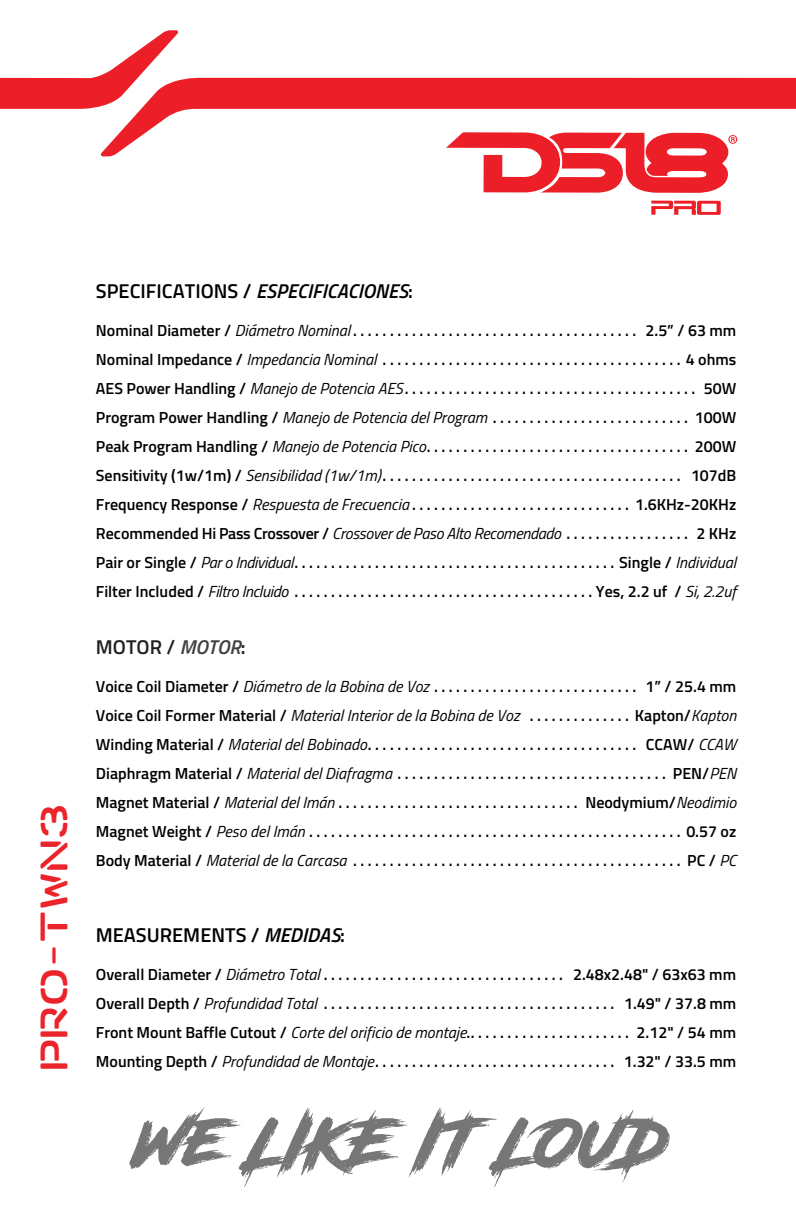
<style>
.page{position:relative;width:796px;height:1224px;background:#fff}
.page>*{position:absolute;margin:0;border:0;box-sizing:border-box;transform-origin:0 0}
.t1{font:65.8px "Road Rage";color:#777676}
.t2{font:45.6px "Antaris ST CF";color:#ea242a}
.t3{font:600 20px "Titillium Web";color:#000}
.t4{font:600 20px "Titillium Web";color:#231f20}
.t5{font:600 16px/29px "Titillium Web";color:#000;text-align:justify}
.s1{font-style:italic}
.s2{font-weight:400;font-style:italic}
.s3{font-style:italic;color:#404041}
</style>
<div class="page">
<svg style="left:100px;top:77px;width:695px;height:79px"></svg>
<svg style="left:0;top:30px;width:179px;height:79px"></svg>
<svg style="left:446px;top:132px;width:290px;height:61px"></svg>
<svg style="left:651px;top:201px;width:69px;height:14px"></svg>
<h2 class="t2" style="left:32px;top:1071px;width:269px;rotate:-90deg">PRO-TWN3</h2>
<p class="t3" style="left:96px;top:276px;width:318px">SPECIFICATIONS / <span class="s1">ESPECIFICACIONES</span>:</p>
<p class="t5" style="left:96px;top:315px;width:641px">Nominal Diameter / <span class="s2">Diámetro Nominal</span> . . . . . . . . . . . . . . . . . . . . . . . . . . . . . . . . . . . . . . . 2.5” / 63 mm Nominal Impedance / <span class="s2">Impedancia Nominal</span> . . . . . . . . . . . . . . . . . . . . . . . . . . . . . . . . . . . . . . . . . 4 ohms AES Power Handling / <span class="s2">Manejo de Potencia AES</span>. . . . . . . . . . . . . . . . . . . . . . . . . . . . . . . . . . . . . . . . 50W Program Power Handling / <span class="s2">Manejo de Potencia del Program</span> . . . . . . . . . . . . . . . . . . . . . . . . . . . 100W Peak Program Handling / <span class="s2">Manejo de Potencia Pico</span>. . . . . . . . . . . . . . . . . . . . . . . . . . . . . . . . . . . . 200W Sensitivity (1w/1m) / <span class="s2">Sensibilidad (1w/1m)</span> . . . . . . . . . . . . . . . . . . . . . . . . . . . . . . . . . . . . . . . . . 107dB Frequency Response / <span class="s2">Respuesta de Frecuencia</span> . . . . . . . . . . . . . . . . . . . . . . . . . . . . . . 1.6KHz-20KHz Recommended Hi Pass Crossover / <span class="s2">Crossover de Paso Alto Recomendado</span> . . . . . . . . . . . . . . . . . 2 KHz Pair or Single / <span class="s2">Par o Individual</span>. . . . . . . . . . . . . . . . . . . . . . . . . . . . . . . . . . . . . . . . . . . . Single / <span class="s2">Individual </span>Filter Included / <span class="s2">Filtro Incluido</span> . . . . . . . . . . . . . . . . . . . . . . . . . . . . . . . . . . . . . . . . . Yes, 2.2 uf / <span class="s2">Si, 2.2uf</span></p>
<p class="t4" style="left:96px;top:632px;width:151px">MOTOR / <span class="s3">MOTOR</span>:</p>
<p class="t5" style="left:96px;top:671px;width:641px">Voice Coil Diameter / <span class="s2">Diámetro de la Bobina de Voz</span> . . . . . . . . . . . . . . . . . . . . . . . . . . . . 1” / 25.4 mm Voice Coil Former Material / <span class="s2">Material Interior de la Bobina de Voz</span> . . . . . . . . . . . . . . Kapton/<span class="s2">Kapton </span>Winding Material / <span class="s2">Material del Bobinado</span>. . . . . . . . . . . . . . . . . . . . . . . . . . . . . . . . . . . . . CCAW/ <span class="s2">CCAW </span>Diaphragm Material / <span class="s2">Material del Diafragma</span> . . . . . . . . . . . . . . . . . . . . . . . . . . . . . . . . . . . . . PEN/<span class="s2">PEN </span>Magnet Material / <span class="s2">Material del Imán</span> . . . . . . . . . . . . . . . . . . . . . . . . . . . . . . . . . Neodymium/<span class="s2">Neodimio </span>Magnet Weight / <span class="s2">Peso del Imán</span> . . . . . . . . . . . . . . . . . . . . . . . . . . . . . . . . . . . . . . . . . . . . . . . . . . . 0.57 oz Body Material / <span class="s2">Material de la Carcasa</span> . . . . . . . . . . . . . . . . . . . . . . . . . . . . . . . . . . . . . . . . . . . . . PC / <span class="s2">PC</span></p>
<p class="t3" style="left:96px;top:920px;width:250px">MEASUREMENTS / <span class="s1">MEDIDAS</span>:</p>
<p class="t5" style="left:96px;top:959px;width:641px">Overall Diameter / <span class="s2">Diámetro Total</span> . . . . . . . . . . . . . . . . . . . . . . . . . . . . . . . . . 2.48x2.48" / 63x63 mm Overall Depth / <span class="s2">Profundidad Total</span> . . . . . . . . . . . . . . . . . . . . . . . . . . . . . . . . . . . . . . . . 1.49" / 37.8 mm Front Mount Baffle Cutout / <span class="s2">Corte del orificio de montaje</span>.. . . . . . . . . . . . . . . . . . . . . . 2.12" / 54 mm Mounting Depth / <span class="s2">Profundidad de Montaje</span>. . . . . . . . . . . . . . . . . . . . . . . . . . . . . . . . . 1.32" / 33.5 mm</p>
<h1 class="t1" style="left:135px;top:1091px;width:533px">We LIKE IT LOUD</h1>
</div>
